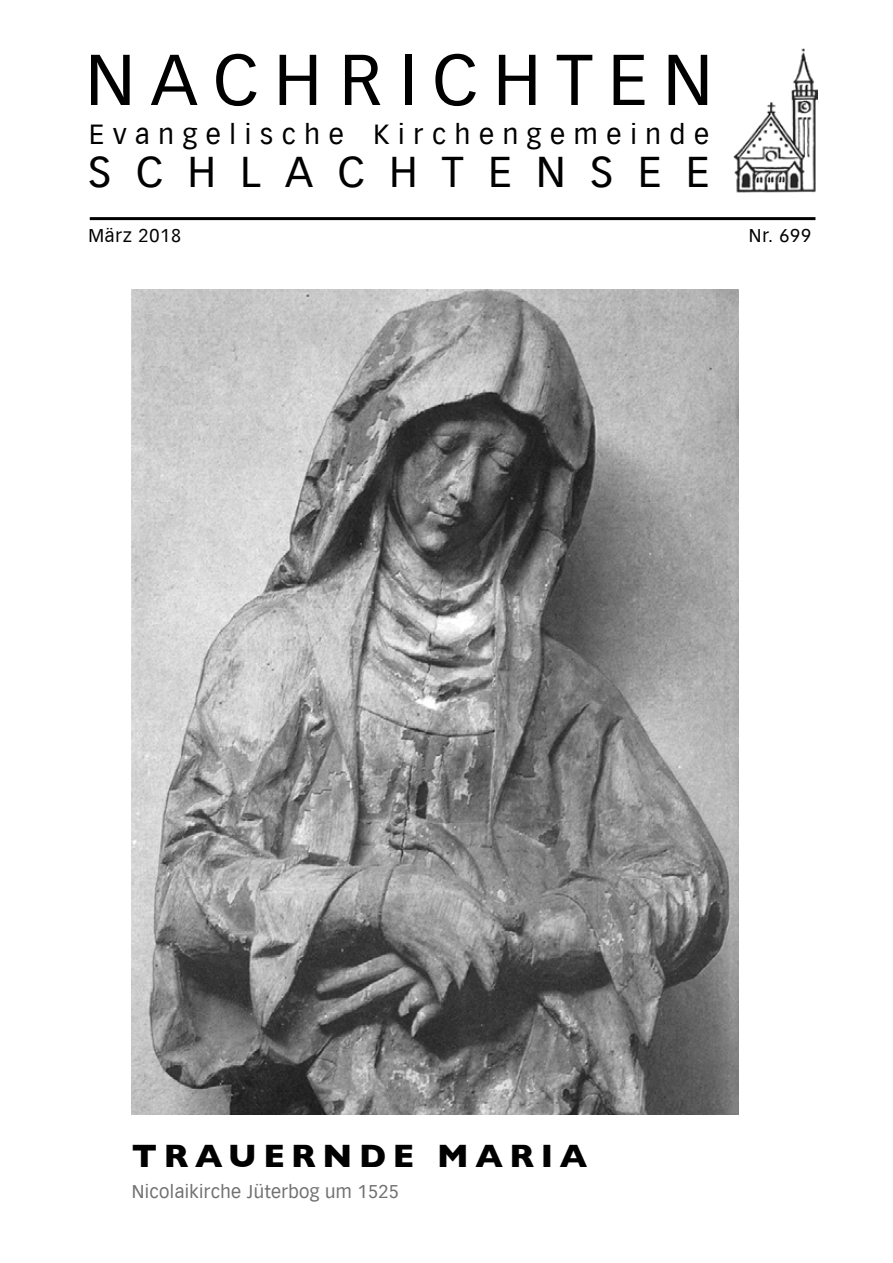
<style>
.page{position:relative;width:893px;height:1263px;background:#fff}
.page>*{position:absolute;margin:0;border:0;box-sizing:border-box;transform-origin:0 0}
.t1{font:70.5px "Vectora LT";letter-spacing:.22em;color:#000}
.t2{font:42px "Vectora LT";letter-spacing:.585em;color:#000}
.t3{font:700 33px "Gill Sans";letter-spacing:.2em;color:#000}
.t4{font:27px "Vectora LT";letter-spacing:.325em;color:#000}
.t5{font:18px "Vectora LT";letter-spacing:.02em;color:#707172}
.t6{font:18px "Vectora LT";letter-spacing:.05em;color:#000}
</style>
<div class="page">
<hr style="left:90px;top:217px;width:725px;height:3px;background:#000">
<img style="left:734px;top:48px;width:84px;height:145px">
<img style="left:132px;top:289px;width:606px;height:826px">
<h1 class="t1" style="left:85px;top:39px;width:629px">NACHRICHTEN</h1>
<p class="t4" style="left:89px;top:118px;width:621px">Evangelische Kirchengemeinde</p>
<h2 class="t2" style="left:88px;top:147px;width:623px">SCHLACHTENSEE</h2>
<p class="t6" style="left:88px;top:225px;width:94px">März 2018</p>
<p class="t6" style="left:749px;top:225px;width:64px">Nr. 699</p>
<p class="t3" style="left:132px;top:1129px;width:457px">TRAUERNDE MARIA</p>
<p class="t5" style="left:132px;top:1181px;width:268px">Nicolaikirche Jüterbog um 1525</p>
</div>
